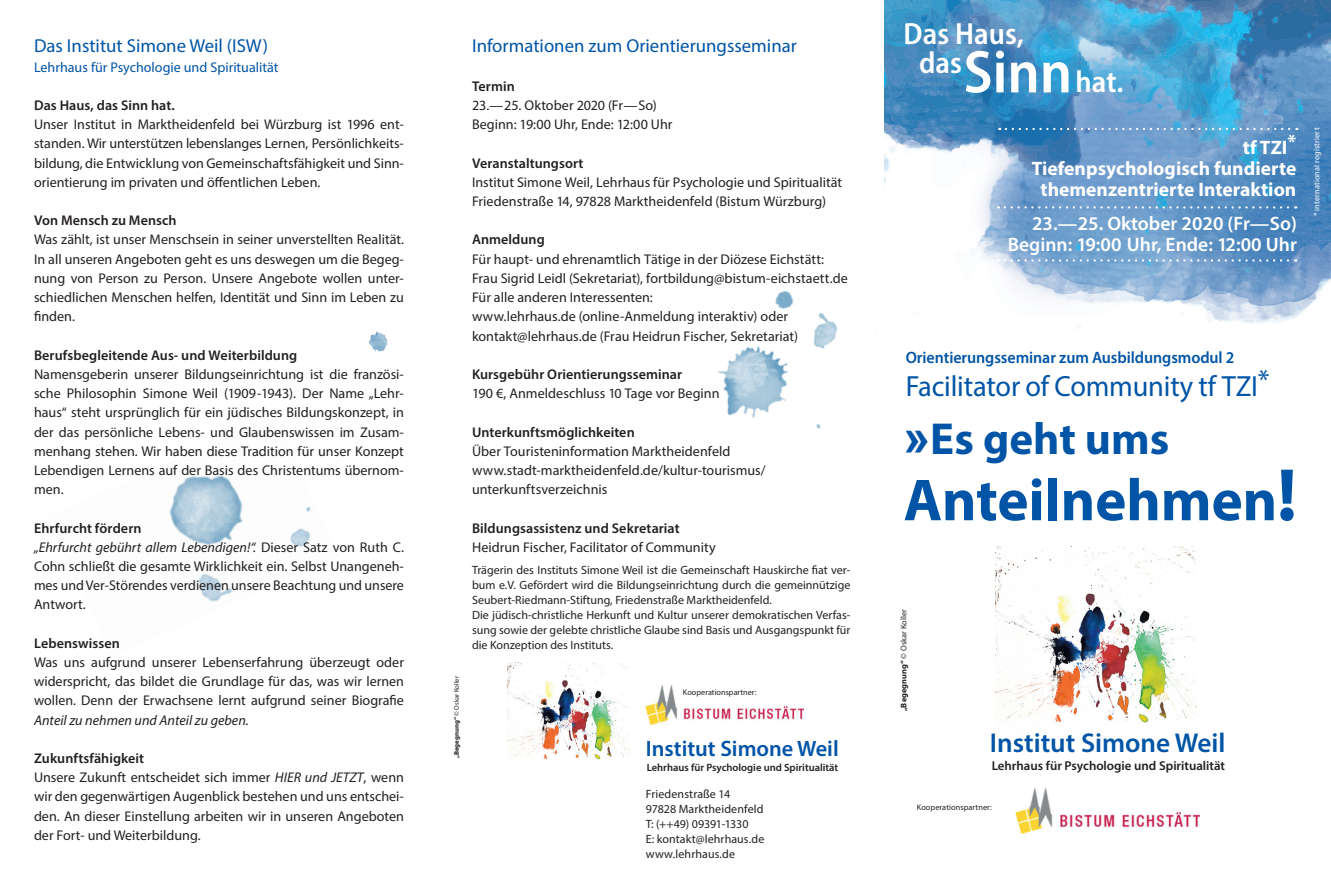
<style>
.page{position:relative;width:1331px;height:893px;background:#fff}
.page>*{position:absolute;margin:0;border:0;box-sizing:border-box;transform-origin:0 0}
.t1{font:700 59.7px "Myriad Pro";color:#0154a6}
.t2{font:700 45px "Myriad Pro";color:#0154a6}
.t3{font:600 semi-condensed 30.75px/47.8px "Myriad Pro";color:#fff}
.t4{font:29.25px "Myriad Pro";letter-spacing:-.005em;color:#0154a6}
.t5{font:600 27.3px "Myriad Pro";color:#0154a6}
.t6{font:600 22.35px "Myriad Pro";color:#0154a6}
.t7{font:700 19.5px/21px "Myriad Pro";color:#fff;text-align:right}
.t8{font:600 19.5px/21px "Myriad Pro";color:#fff;text-align:right}
.t9{font:18.75px "Myriad Pro";color:#0154a6}
.t10{font:600 16.5px "Myriad Pro";letter-spacing:-.005em;color:#0154a6}
.t11{font:14.1px/19.2px "Myriad Pro";color:#231f20}
.t12{font:600 14.1px "Myriad Pro";letter-spacing:.005em;color:#231f20}
.t13{font:14.1px "Myriad Pro";color:#0154a6}
.t14{font:italic 14.1px "Myriad Pro";color:#231f20}
.t15{font:600 12.9px "Myriad Pro";color:#231f20}
.t16{font:12px/15px "Myriad Pro";color:#231f20}
.t17{font:600 10.65px "Myriad Pro";color:#231f20}
.t18{font:8.25px "Myriad Pro";letter-spacing:.01em;color:#231f20}
.t19{font:8.25px "Myriad Pro";letter-spacing:.015em;color:#fff}
.t20{font:6.75px "Myriad Pro";color:#231f20}
.s1{font-weight:600}
.s2{font-style:italic}
.s3{font-weight:700}
.s4{font-size:60.9px}
.s5{font-family:"Arial";font-size:48px}
.s6{font-size:75px}
</style>
<div class="page">
<img style="left:169px;top:475px;width:142px;height:127px">
<img style="left:368px;top:331px;width:20px;height:21px">
<img style="left:718px;top:290px;width:159px;height:139px">
<img style="left:884px;top:0;width:447px;height:708px">
<svg style="left:1005px;top:206px;width:291px;height:3px"></svg>
<svg style="left:1006px;top:128px;width:291px;height:2px"></svg>
<svg style="left:1005px;top:259px;width:291px;height:3px"></svg>
<img style="left:996px;top:546px;width:200px;height:177px">
<img style="left:508px;top:663px;width:121px;height:97px">
<img style="left:646px;top:685px;width:157px;height:39px">
<img style="left:1016px;top:788px;width:183px;height:46px">
<h3 class="t9" style="left:34px;top:35px;width:236px">Das Institut Simone Weil (ISW)</h3>
<p class="t13" style="left:34px;top:58px;width:246px">Lehrhaus für Psychologie und Spiritualität</p>
<p class="t12" style="left:34px;top:96px;width:142px">Das Haus, das Sinn hat.</p>
<p class="t11" style="left:34px;top:115px;width:371px;text-align:justify">Unser Institut in Marktheidenfeld bei Würzburg ist 1996 ent&shy;standen. Wir unterstützen lebenslanges Lernen, Persönlichkeits&shy;bildung, die Entwicklung von Gemeinschaftsfähigkeit und Sinn&shy;orientierung im privaten und öffentlichen Leben.</p>
<p class="t12" style="left:34px;top:212px;width:144px">Von Mensch zu Mensch</p>
<p class="t11" style="left:34px;top:230px;width:371px;text-align:justify">Was zählt, ist unser Menschsein in seiner unverstellten Realität.<br>In all unseren Angeboten geht es uns deswegen um die Begeg&shy;nung von Person zu Person. Unsere Angebote wollen unter&shy;schiedlichen Menschen helfen, Identität und Sinn im Leben zu finden.</p>
<p class="t12" style="left:34px;top:346px;width:265px">Berufsbegleitende Aus- und Weiterbildung</p>
<p class="t11" style="left:34px;top:364px;width:371px;text-align:justify">Namensgeberin unserer Bildungseinrichtung ist die französi&shy;sche Philosophin Simone Weil (1909-1943). Der Name „Lehr&shy;haus“ steht ursprünglich für ein jüdisches Bildungskonzept, in der das persönliche Lebens- und Glaubenswissen im Zusam&shy;menhang stehen. Wir haben diese Tradition für unser Konzept Lebendigen Lernens auf der Basis des Christentums übernom&shy;men.</p>
<p class="t11" style="left:34px;top:518px;width:371px"><span class="s1">Ehrfurcht fördern<br></span><span class="s2">„Ehrfurcht gebührt allem Lebendigen!“.</span> Dieser Satz von Ruth C.<br>Cohn schließt die gesamte Wirklichkeit ein. Selbst Unangeneh&shy;mes und Ver-Störendes verdienen unsere Beachtung und unsere Antwort.</p>
<p class="t12" style="left:34px;top:634px;width:87px">Lebenswissen</p>
<p class="t11" style="left:34px;top:652px;width:371px;text-align:justify">Was uns aufgrund unserer Lebenserfahrung überzeugt oder widerspricht, das bildet die Grundlage für das, was wir lernen wollen. Denn der Erwachsene lernt aufgrund seiner Biografie</p>
<p class="t14" style="left:34px;top:711px;width:216px">Anteil zu nehmen und Anteil zu geben.</p>
<p class="t11" style="left:34px;top:748px;width:371px"><span class="s1">Zukunftsfähigkeit<br></span>Unsere Zukunft entscheidet sich immer <span class="s2">HIER und JETZT</span>, wenn wir den gegenwärtigen Augenblick bestehen und uns entschei&shy;den. An dieser Einstellung arbeiten wir in unseren Angeboten der Fort- und Weiterbildung.</p>
<p class="t20" style="left:452px;top:758px;width:84px;rotate:-90deg"><span class="s3">„Begegnung“</span> © Oskar Koller</p>
<h3 class="t9" style="left:472px;top:35px;width:326px">Informationen zum Orientierungsseminar</h3>
<p class="t12" style="left:472px;top:77px;width:44px">Termin</p>
<p class="t11" style="left:472px;top:96px;width:202px">23.—25. Oktober 2020 (Fr—So)<br>Beginn: 19:00 Uhr, Ende: 12:00 Uhr</p>
<p class="t12" style="left:472px;top:154px;width:113px">Veranstaltungsort</p>
<p class="t11" style="left:472px;top:172px;width:372px">Institut Simone Weil, Lehrhaus für Psychologie und Spiritualität<br>Friedenstraße 14, 97828 Marktheidenfeld (Bistum Würzburg)</p>
<p class="t12" style="left:472px;top:231px;width:74px">Anmeldung</p>
<p class="t11" style="left:472px;top:249px;width:377px">Für haupt- und ehrenamtlich Tätige in der Diözese Eichstätt:<br>Frau Sigrid Leidl (Sekretariat), fortbildung@bistum-eichstaett.de Für alle anderen Interessenten:<br>www.lehrhaus.de (online-Anmeldung interaktiv) oder kontakt@lehrhaus.de (Frau Heidrun Fischer, Sekretariat)</p>
<p class="t12" style="left:472px;top:365px;width:212px">Kursgebühr Orientierungsseminar</p>
<p class="t11" style="left:472px;top:384px;width:249px">190 €, Anmeldeschluss 10 Tage vor Beginn</p>
<p class="t12" style="left:472px;top:423px;width:164px">Unterkunftsmöglichkeiten</p>
<p class="t11" style="left:472px;top:441px;width:295px">Über Touristeninformation Marktheidenfeld www.stadt-marktheidenfeld.de/kultur-tourismus/ unterkunftsverzeichnis</p>
<p class="t12" style="left:472px;top:519px;width:209px">Bildungsassistenz und Sekretariat</p>
<p class="t11" style="left:472px;top:537px;width:245px">Heidrun Fischer, Facilitator of Community</p>
<p class="t16" style="left:472px;top:562px;width:380px">Trägerin des Instituts Simone Weil ist die Gemeinschaft Hauskirche fiat ver&shy;bum e.V. Gefördert wird die Bildungseinrichtung durch die gemeinnützige Seubert-Riedmann-Stiftung, Friedenstraße Marktheidenfeld.<br>Die jüdisch-christliche Herkunft und Kultur unserer demokratischen Verfas&shy;sung sowie der gelebte christliche Glaube sind Basis und Ausgangspunkt für die Konzeption des Instituts.</p>
<p class="t18" style="left:683px;top:687px;width:75px">Kooperationspartner:</p>
<h3 class="t6" style="left:646px;top:734px;width:194px">Institut Simone Weil</h3>
<p class="t17" style="left:647px;top:760px;width:193px">Lehrhaus für Psychologie und Spiritualität</p>
<p class="t16" style="left:646px;top:787px;width:120px">Friedenstraße 14<br>97828 Marktheidenfeld<br>T: (++49) 09391-1330<br>E: kontakt@lehrhaus.de www.lehrhaus.de</p>
<h3 class="t3" style="left:919px;top:10px;width:206px;text-indent:-15px">Das Haus, das<span class="s4">Sinn</span> hat.</h3>
<h3 class="t7" style="left:1032px;top:136px;width:266px">tf TZI*<br>Tiefenpsychologisch fundierte themenzentrierte Interaktion</h3>
<h3 class="t8" style="left:1008px;top:213px;width:291px">23.—25. Oktober 2020 (Fr—So)<br>Beginn: 19:00 Uhr, Ende: 12:00 Uhr</h3>
<p class="t19" style="left:1311px;top:216px;width:90px;rotate:-90deg">* international registriert</p>
<p class="t10" style="left:906px;top:347px;width:330px">Orientierungsseminar zum Ausbildungsmodul 2</p>
<h3 class="t4" style="left:906px;top:368px;width:365px">Facilitator of Community tf TZI*</h3>
<h2 class="t2" style="left:904px;top:409px;width:267px"><span class="s5">»</span>Es geht ums</h2>
<h1 class="t1" style="left:904px;top:461px;width:395px">Anteilnehmen<span class="s6">!</span></h1>
<p class="t18" style="left:898px;top:711px;width:104px;rotate:-90deg"><span class="s3">„Begegnung“</span> © Oskar Koller</p>
<h3 class="t5" style="left:990px;top:726px;width:237px">Institut Simone Weil</h3>
<p class="t15" style="left:992px;top:758px;width:235px">Lehrhaus für Psychologie und Spiritualität</p>
<p class="t18" style="left:917px;top:802px;width:77px">Kooperationspartner:</p>
</div>
